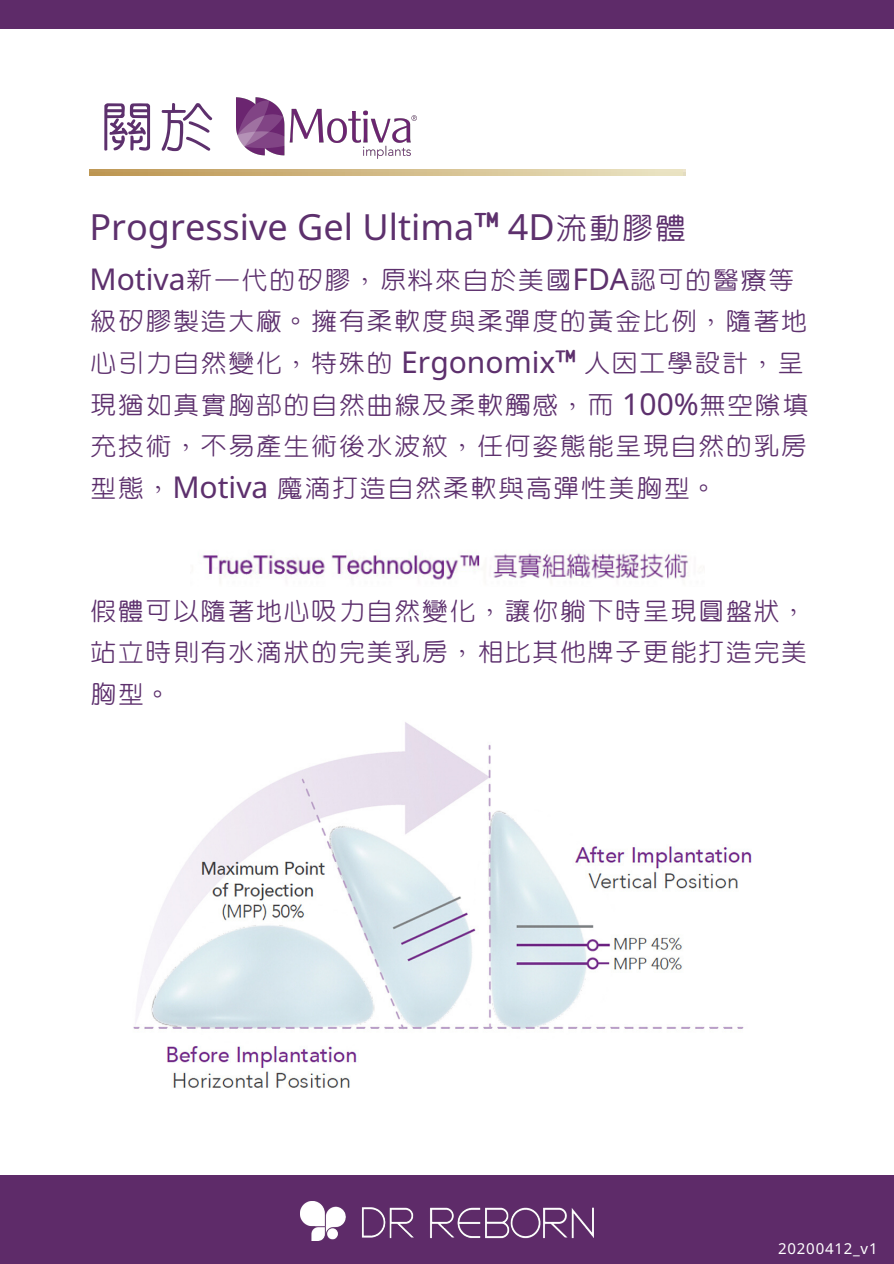
<style>
.page{position:relative;width:894px;height:1264px;background:#fff}
.page>*{position:absolute;margin:0;border:0;box-sizing:border-box;transform-origin:0 0}
.t1{font:64.5px "cw Te X Yen";color:#5d306d}
.t2{font:36px "Noto Sans";color:#5d306d}
.t3{font:30px/41.7px "cw Te X Yen";color:#5d306d}
.t4{font:15px "Noto Sans";letter-spacing:.05em;color:#fff}
.s1{font-family:"cw Te X Yen"}
.s2{font-family:"Noto Sans"}
</style>
<div class="page">
<div style="left:0;top:1175px;width:893px;height:88px;background:#5e2b69"></div>
<div style="left:0;top:0;width:893px;height:29px;background:#5e2b69"></div>
<img style="left:300px;top:1201px;width:293px;height:39px">
<img style="left:236px;top:97px;width:181px;height:62px">
<img style="left:89px;top:170px;width:596px;height:5px">
<img style="left:133px;top:722px;width:619px;height:366px">
<img style="left:202px;top:553px;width:488px;height:27px">
<h1 class="t1" style="left:97px;top:98px;width:120px">關於</h1>
<p class="t2" style="left:89px;top:201px;width:599px">Progressive Gel Ultima<span class="s1">™</span> 4D<span class="s1">流動膠體</span></p>
<p class="t3" style="left:89px;top:259px;width:721px"><span class="s2">Motiva</span>新一代的矽膠，原料來自於美國<span class="s2">FDA</span>認可的醫療等級矽膠製造大廠。擁有柔軟度與柔彈度的黃金比例，隨著地心引力自然變化，特殊的 <span class="s2">Ergonomix</span>™ 人因工學設計，呈現猶如真實胸部的自然曲線及柔軟觸感，而 <span class="s2">100%</span>無空隙填充技術，不易產生術後水波紋，任何姿態能呈現自然的乳房型態，<span class="s2">Motiva</span> 魔滴打造自然柔軟與高彈性美胸型。</p>
<p class="t3" style="left:89px;top:590px;width:719px;text-align:justify">假體可以隨著地心吸力自然變化，讓你躺下時呈現圓盤狀，站立時則有水滴狀的完美乳房，相比其他牌子更能打造完美胸型。</p>
<p class="t4" style="left:778px;top:1237px;width:101px">20200412_v1</p>
</div>
